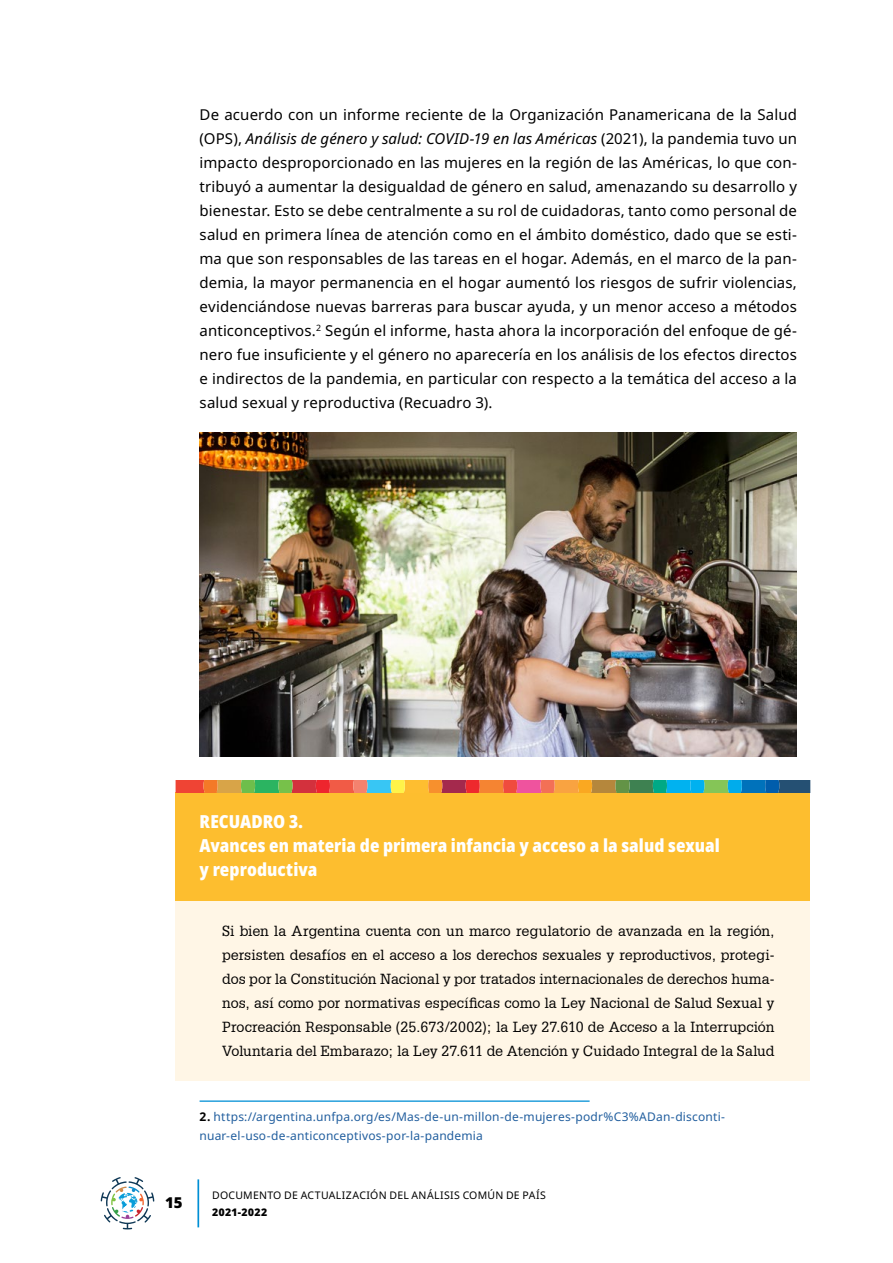
<style>
.page{position:relative;width:893px;height:1263px;background:#fff}
.page>*{position:absolute;margin:0;border:0;box-sizing:border-box;transform-origin:0 0}
.t1{font:900 condensed 18px/24px "Noto Sans";letter-spacing:.005em;color:#fff}
.t2{font:15px/24px "Noto Sans";letter-spacing:.01em;color:#000;text-align:justify}
.t3{font:900 15px "Noto Sans";color:#000}
.t4{font:14.25px/24px "Glypha LT";letter-spacing:.005em;color:#000;text-align:justify}
.t5{font:12px/19.5px "Noto Sans";letter-spacing:.015em;color:#215e9e}
.t6{font:10.5px "Noto Sans";letter-spacing:.025em;color:#000}
.t7{font:900 10.5px "Noto Sans";letter-spacing:.025em;color:#000}
.s1{font-style:italic}
.s2{font-weight:700;color:#000}
</style>
<div class="page">
<svg style="left:101px;top:1177px;width:53px;height:52px"></svg>
<hr style="left:197px;top:1179px;width:2px;height:48px;background:#008fd5">
<div style="left:176px;top:876px;width:634px;height:204px;background:#fff6e6"></div>
<div style="left:176px;top:792px;width:634px;height:108px;background:#fdbe2f"></div>
<svg style="left:176px;top:780px;width:634px;height:12px;background:#998466"></svg>
<hr style="left:200px;top:1100px;width:390px;height:2px;background:#008fd5">
<img style="left:200px;top:432px;width:597px;height:324px">
<p class="t2" style="left:200px;top:102px;width:599px">De acuerdo con un informe reciente de la Organización Panamericana de la Salud (OPS), <span class="s1">Análisis de género y salud: COVID-19 en las Américas</span> (2021), la pandemia tuvo un impacto desproporcionado en las mujeres en la región de las Américas, lo que con&shy;tribuyó a aumentar la desigualdad de género en salud, amenazando su desarrollo y bienestar. Esto se debe centralmente a su rol de cuidadoras, tanto como personal de salud en primera línea de atención como en el ámbito doméstico, dado que se esti&shy;ma que son responsables de las tareas en el hogar. Además, en el marco de la pan&shy;demia, la mayor permanencia en el hogar aumentó los riesgos de sufrir violencias, evidenciándose nuevas barreras para buscar ayuda, y un menor acceso a métodos anticonceptivos.<sup>2</sup> Según el informe, hasta ahora la incorporación del enfoque de gé&shy;nero fue insuficiente y el género no aparecería en los análisis de los efectos directos e indirectos de la pandemia, en particular con respecto a la temática del acceso a la salud sexual y reproductiva (Recuadro 3).</p>
<p class="t1" style="left:200px;top:809px;width:522px">RECUADRO 3.<br>Avances en materia de primera infancia y acceso a la salud sexual y reproductiva</p>
<p class="t4" style="left:222px;top:919px;width:554px">Si bien la Argentina cuenta con un marco regulatorio de avanzada en la región, persisten desafíos en el acceso a los derechos sexuales y reproductivos, protegi&shy;dos por la Constitución Nacional y por tratados internacionales de derechos huma&shy;nos, así como por normativas específicas como la Ley Nacional de Salud Sexual y Procreación Responsable (25.673/2002); la Ley 27.610 de Acceso a la Interrupción Voluntaria del Embarazo; la Ley 27.611 de Atención y Cuidado Integral de la Salud</p>
<p class="t5" style="left:200px;top:1106px;width:527px"><span class="s2">2.</span> https://argentina.unfpa.org/es/Mas-de-un-millon-de-mujeres-podr%C3%ADan-disconti&shy;nuar-el-uso-de-anticonceptivos-por-la-pandemia</p>
<p class="t3" style="left:165px;top:1191px;width:19px">15</p>
<p class="t6" style="left:212px;top:1188px;width:335px">DOCUMENTO DE ACTUALIZACIÓN DEL ANÁLISIS COMÚN DE PAÍS</p>
<p class="t7" style="left:212px;top:1204px;width:57px">2021-2022</p>
</div>
